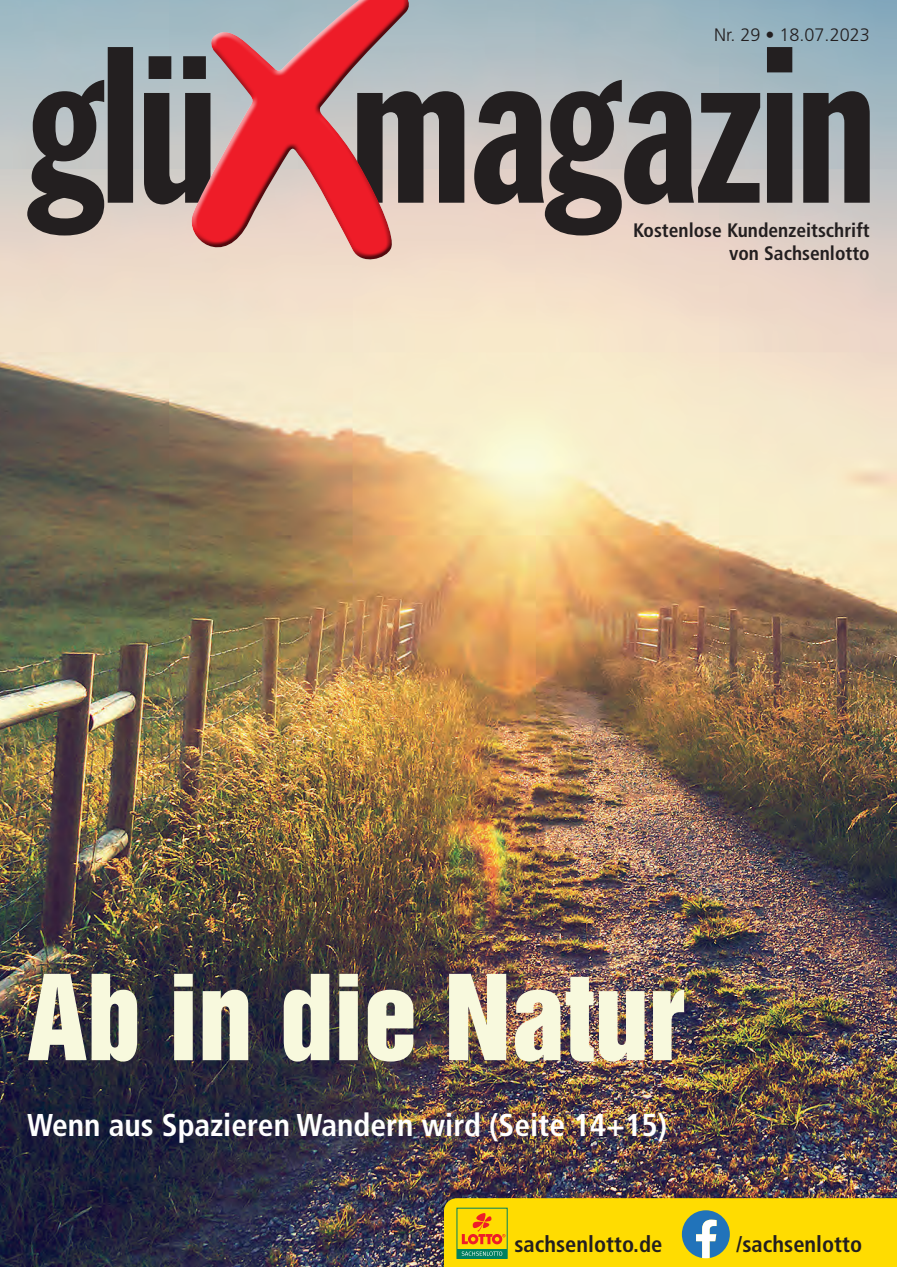
<style>
.page{position:relative;width:897px;height:1267px;background:#fff}
.page>*{position:absolute;margin:0;border:0;box-sizing:border-box;transform-origin:0 0}
.Headline{font:108px "Helvetica Inserat LT Std";color:#f8f9dd}
.Subline{font:700 condensed 31.5px "Frutiger LT Std";color:#fff}
.Internetadresse_bw_r{font:700 condensed 22.5px "Frutiger LT Std";color:#231f20}
.Herausgeber{font:700 condensed 19.5px "Frutiger LT Std";color:#231f20}
.KW_Datum{font:300 18px "Frutiger LT Std";color:#231f20}
</style>
<div class="page">
<img style="left:0;top:0;width:896px;height:1266px">
<svg style="left:415px;top:47px;width:454px;height:188px;background:#818080"></svg>
<svg style="left:27px;top:47px;width:163px;height:188px;background:#747475"></svg>
<div style="left:190px;top:0;width:225px;height:260px;background:#231f20;opacity:.75"></div>
<svg style="left:444px;top:1198px;width:453px;height:69px;background:#efd20f"></svg>
<p class="KW_Datum" style="left:714px;top:24px;width:157px">Nr. 29 • 18.07.2023</p>
<p class="Herausgeber" style="left:633px;top:218px;width:238px">Kostenlose Kundenzeitschrift</p>
<p class="Herausgeber" style="left:729px;top:241px;width:142px">von Sachsenlotto</p>
<p class="Headline" style="left:27px;top:953px;width:659px">Ab in die Natur</p>
<p class="Subline" style="left:27px;top:1106px;width:641px">Wenn aus Spazieren Wandern wird (Seite 14+15)</p>
<p class="Internetadresse_bw_r" style="left:514px;top:1231px;width:149px">sachsenlotto.de</p>
<p class="Internetadresse_bw_r" style="left:736px;top:1231px;width:127px">/sachsenlotto</p>
</div>
